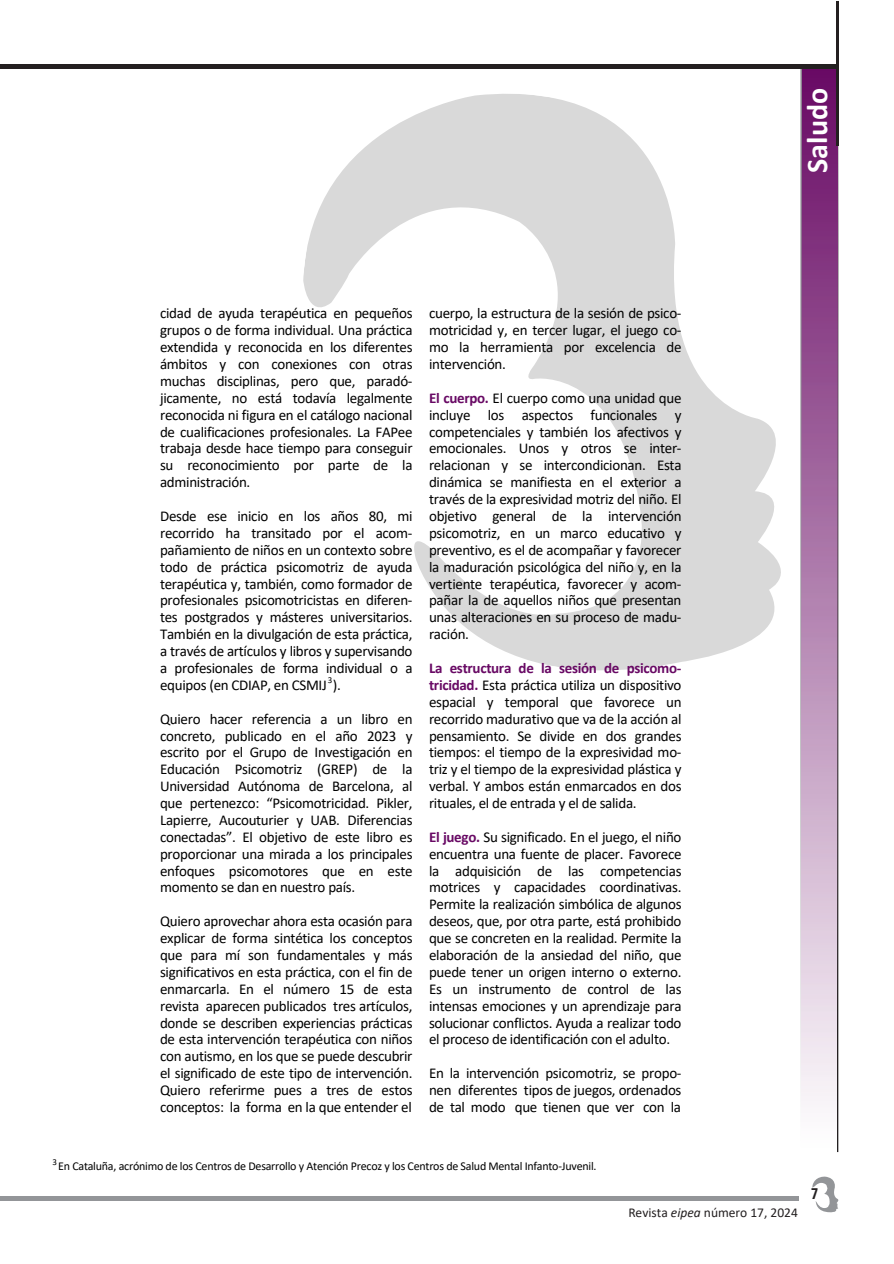
<style>
.page{position:relative;width:894px;height:1264px;background:#fff}
.page>*{position:absolute;margin:0;border:0;box-sizing:border-box;transform-origin:0 0}
.t1{font:700 30px "Calibri";color:#fff}
.t2{font:15px/16.8px "Calibri";letter-spacing:-.02em;color:#000;text-align:justify}
.t3{font:700 15px "Open Sans Condensed";color:#231f20}
.t4{font:13.5px "Calibri";color:#231f20}
.t5{font:12px "Calibri";letter-spacing:-.02em;color:#000}
.t6{font:9px "Calibri";color:#000}
.s1{font-weight:700;color:#680964}
.s2{font-style:italic}
</style>
<div class="page">
<svg style="left:303px;top:94px;width:478px;height:577px"></svg>
<img style="left:801px;top:68px;width:35px;height:1037px">
<svg style="left:800px;top:68px;width:1px;height:1014px"></svg>
<svg style="left:836px;top:145px;width:2px;height:1007px"></svg>
<svg style="left:812px;top:1176px;width:26px;height:36px"></svg>
<hr style="left:0;top:1196px;width:798px;height:3px;background:#939598">
<hr style="left:0;top:65px;width:837px;height:3px;background:#231f20">
<hr style="left:836px;top:1px;width:2px;height:144px;background:#231f20">
<h2 class="t1" style="left:804px;top:173px;width:86px;rotate:-90deg">Saludo</h2>
<p class="t2" style="left:160px;top:306px;width:254px">cidad de ayuda terapéutica en pequeños grupos o de forma individual. Una práctica extendida y reconocida en los diferentes ámbitos y con conexiones con otras muchas disciplinas, pero que, paradó&shy;jicamente, no está todavía legalmente reconocida ni figura en el catálogo nacional de cualificaciones profesionales. La FAPee trabaja desde hace tiempo para conseguir su reconocimiento por parte de la administración.</p>
<h1 class="t2" style="left:160px;top:509px;width:254px">Desde ese inicio en los años 80, mi recorrido ha transitado por el acom&shy;pañamiento de niños en un contexto sobre todo de práctica psicomotriz de ayuda terapéutica y, también, como formador de profesionales psicomotricistas en diferen&shy;tes postgrados y másteres universitarios.<br>También en la divulgación de esta práctica, a través de artículos y libros y supervisando a profesionales de forma individual o a equipos (en CDIAP, en CSMIJ ).</h1>
<p class="t2" style="left:160px;top:711px;width:254px">Quiero hacer referencia a un libro en concreto, publicado en el año 2023 y escrito por el Grupo de Investigación en Educación Psicomotriz (GREP) de la Universidad Autónoma de Barcelona, al que pertenezco: “Psicomotricidad. Pikler, Lapierre, Aucouturier y UAB. Diferencias conectadas”. El objetivo de este libro es proporcionar una mirada a los principales enfoques psicomotores que en este momento se dan en nuestro país.</p>
<h2 class="t2" style="left:160px;top:914px;width:254px">Quiero aprovechar ahora esta ocasión para explicar de forma sintética los conceptos que para mí son fundamentales y más significativos en esta práctica, con el fin de enmarcarla. En el número 15 de esta revista aparecen publicados tres artículos, donde se describen experiencias prácticas de esta intervención terapéutica con niños con autismo, en los que se puede descubrir el significado de este tipo de intervención.<br>Quiero referirme pues a tres de estos conceptos: la forma en la que entender el</h2>
<p class="t6" style="left:328px;top:676px;width:6px">3</p>
<h2 class="t2" style="left:429px;top:306px;width:254px">cuerpo, la estructura de la sesión de psico&shy;motricidad y, en tercer lugar, el juego co&shy;mo la herramienta por excelencia de intervención.</h2>
<h2 class="t2" style="left:429px;top:390px;width:254px"><span class="s1">El cuerpo.</span> El cuerpo como una unidad que incluye los aspectos funcionales y competenciales y también los afectivos y emocionales. Unos y otros se inter&shy;relacionan y se intercondicionan. Esta dinámica se manifiesta en el exterior a través de la expresividad motriz del niño. El objetivo general de la intervención psicomotriz, en un marco educativo y preventivo, es el de acompañar y favorecer la maduración psicológica del niño y, en la vertiente terapéutica, favorecer y acom&shy;pañar la de aquellos niños que presentan unas alteraciones en su proceso de madu&shy;ración.</h2>
<h2 class="t2" style="left:429px;top:660px;width:254px"><span class="s1">La estructura de la sesión de psicomo&shy;tricidad.</span> Esta práctica utiliza un dispositivo espacial y temporal que favorece un recorrido madurativo que va de la acción al pensamiento. Se divide en dos grandes tiempos: el tiempo de la expresividad mo&shy;triz y el tiempo de la expresividad plástica y verbal. Y ambos están enmarcados en dos rituales, el de entrada y el de salida.</h2>
<h2 class="t2" style="left:429px;top:829px;width:254px"><span class="s1">El juego.</span> Su significado. En el juego, el niño encuentra una fuente de placer. Favorece la adquisición de las competencias motrices y capacidades coordinativas.<br>Permite la realización simbólica de algunos deseos, que, por otra parte, está prohibido que se concreten en la realidad. Permite la elaboración de la ansiedad del niño, que puede tener un origen interno o externo.<br>Es un instrumento de control de las intensas emociones y un aprendizaje para solucionar conflictos. Ayuda a realizar todo el proceso de identificación con el adulto.</h2>
<p class="t2" style="left:429px;top:1065px;width:254px">En la intervención psicomotriz, se propo&shy;nen diferentes tipos de juegos, ordenados de tal modo que tienen que ver con la</p>
<h2 class="t6" style="left:52px;top:1158px;width:6px">3</h2>
<p class="t5" style="left:58px;top:1161px;width:539px">En Cataluña, acrónimo de los Centros de Desarrollo y Atención Precoz y los Centros de Salud Mental Infanto-Juvenil.</p>
<h2 class="t4" style="left:628px;top:1206px;width:171px">Revista <span class="s2">eipea</span> número 17, 2024</h2>
<h2 class="t3" style="left:810px;top:1183px;width:9px">7</h2>
</div>
